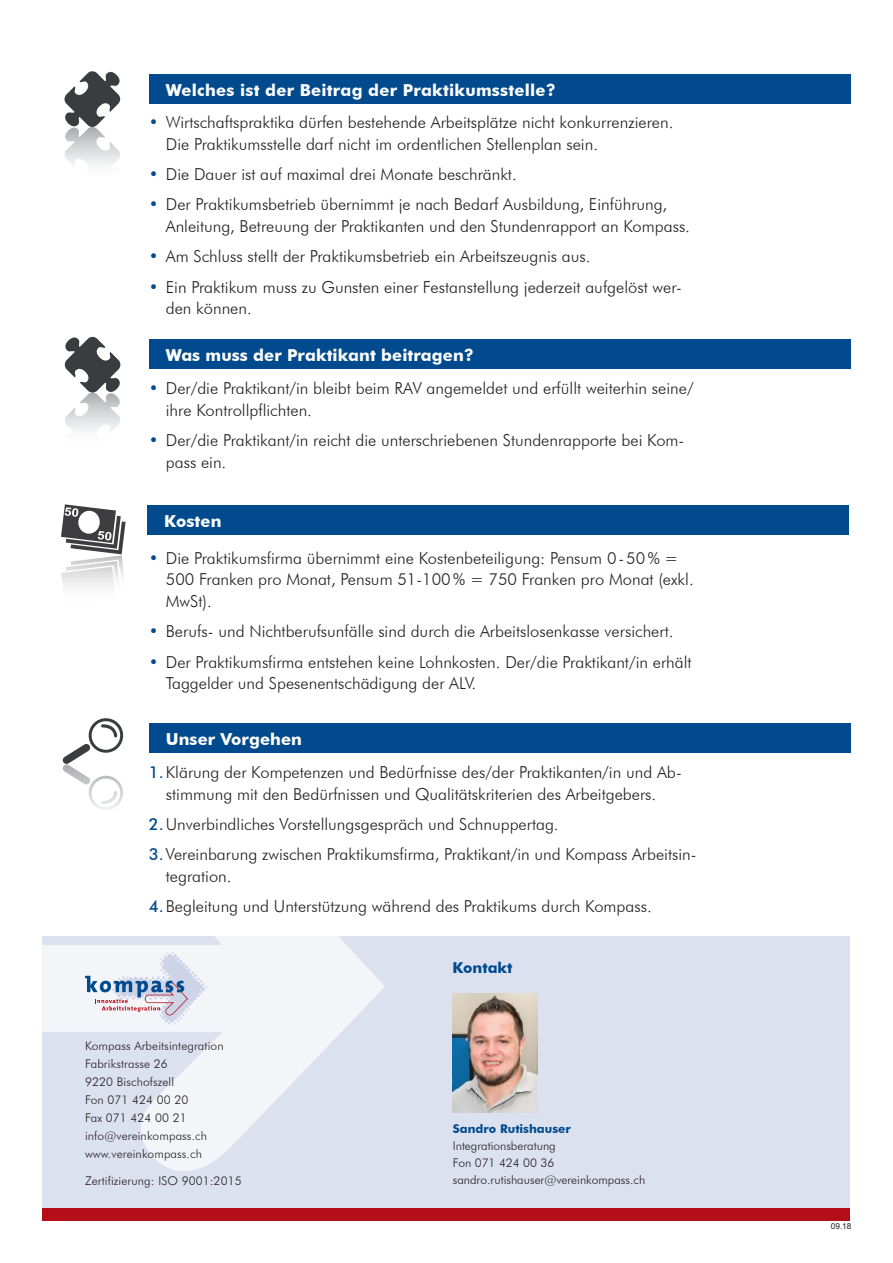
<style>
.page{position:relative;width:893px;height:1263px;background:#fff}
.page>*{position:absolute;margin:0;border:0;box-sizing:border-box;transform-origin:0 0}
.t1{font:300 16.5px/21.8px "Futura BT";color:#231f20}
.t2{font:700 16.5px "Futura BT";letter-spacing:.015em;color:#fff}
.t3{font:700 15px "Futura BT";color:#004a8d}
.t4{font:300 12px/18px "Futura BT";letter-spacing:.01em;color:#231f20}
.t5{font:700 12px "Futura BT";color:#004a8d}
.t6{font:8.25px "Arial";color:#231f20}
.s1{color:#004a8d}
.s2{font-weight:700;color:#fff}
.s3{font-weight:500;color:#004a8d}
</style>
<div class="page">
<div style="left:43px;top:936px;width:807px;height:284px;background:#dce1ef"></div>
<div style="left:43px;top:1208px;width:807px;height:12px;background:#b50e1a"></div>
<svg style="left:43px;top:936px;width:342px;height:235px"></svg>
<svg style="left:85px;top:952px;width:122px;height:72px"></svg>
<div style="left:147px;top:505px;width:702px;height:30px;background:#004a8d"></div>
<svg style="left:61px;top:504px;width:65px;height:83px"></svg>
<div style="left:149px;top:723px;width:701px;height:30px;background:#004a8d"></div>
<svg style="left:62px;top:718px;width:62px;height:92px"></svg>
<div style="left:149px;top:74px;width:701px;height:30px;background:#004a8d"></div>
<img style="left:64px;top:128px;width:56px;height:38px">
<svg style="left:64px;top:71px;width:57px;height:57px"></svg>
<div style="left:149px;top:339px;width:701px;height:30px;background:#004a8d"></div>
<img style="left:65px;top:393px;width:56px;height:39px">
<svg style="left:64px;top:336px;width:57px;height:57px"></svg>
<img style="left:453px;top:993px;width:85px;height:119px">
<p class="t2" style="left:166px;top:80px;width:392px">Welches ist der Beitrag der Praktikumsstelle?</p>
<p class="t1" style="left:166px;top:111px;width:509px;text-indent:-17px"><span class="s1">•</span> Wirtschaftspraktika dürfen bestehende Arbeitsplätze nicht konkurrenzieren.<br>Die Praktikumsstelle darf nicht im ordentlichen Stellenplan sein.</p>
<p class="t1" style="left:149px;top:163px;width:369px"><span class="s1">•</span> Die Dauer ist auf maximal drei Monate beschränkt.</p>
<p class="t1" style="left:166px;top:194px;width:526px;text-indent:-17px"><span class="s1">•</span> Der Praktikumsbetrieb übernimmt je nach Bedarf Ausbildung, Einführung,<br>Anleitung, Betreuung der Praktikanten und den Stundenrapport an Kompass.</p>
<p class="t1" style="left:149px;top:246px;width:443px"><span class="s1">•</span> Am Schluss stellt der Praktikumsbetrieb ein Arbeitszeugnis aus.</p>
<p class="t1" style="left:166px;top:276px;width:517px;text-indent:-17px"><span class="s1">•</span> Ein Praktikum muss zu Gunsten einer Festanstellung jederzeit aufgelöst wer&shy;den können.</p>
<p class="t2" style="left:166px;top:345px;width:310px">Was muss der Praktikant beitragen?</p>
<p class="t1" style="left:166px;top:378px;width:529px;text-indent:-17px"><span class="s1">•</span> Der/die Praktikant/in bleibt beim RAV angemeldet und erfüllt weiterhin seine/ ihre Kontrollpflichten.</p>
<p class="t1" style="left:166px;top:430px;width:520px;text-indent:-17px"><span class="s1">•</span> Der/die Praktikant/in reicht die unterschriebenen Stundenrapporte bei Kom&shy;pass ein.</p>
<p class="t2" style="left:164px;top:511px;width:59px">Kosten</p>
<p class="t1" style="left:166px;top:547px;width:529px;text-indent:-17px"><span class="s1">•</span> Die Praktikumsfirma übernimmt eine Kostenbeteiligung: Pensum 0-50 % =<br>500 Franken pro Monat, Pensum 51-100 % = 750 Franken pro Monat (exkl.<br>MwSt).</p>
<p class="t1" style="left:149px;top:620px;width:526px"><span class="s1">•</span> Berufs- und Nichtberufsunfälle sind durch die Arbeitslosenkasse versichert.</p>
<p class="t1" style="left:166px;top:651px;width:527px;text-indent:-17px"><span class="s1">•</span> Der Praktikumsfirma entstehen keine Lohnkosten. Der/die Praktikant/in erhält<br>Taggelder und Spesenentschädigung der ALV.</p>
<p class="t1" style="left:149px;top:722px;width:534px;line-height:33.6px;text-indent:17px"><span class="s2">Unser Vorgehen<br></span><span class="s3">1.</span>Klärung der Kompetenzen und Bedürfnisse des/der Praktikanten/in und Ab-</p>
<p class="t1" style="left:149px;top:779px;width:549px;line-height:30.3px;text-indent:17px">stimmung mit den Bedürfnissen und Qualitätskriterien des Arbeitgebers.<br><span class="s3">2.</span>Unverbindliches Vorstellungsgespräch und Schnuppertag.<br><span class="s3">3.</span>Vereinbarung zwischen Praktikumsfirma, Praktikant/in und Kompass Arbeitsin-</p>
<p class="t1" style="left:149px;top:861px;width:504px;line-height:30.3px;text-indent:17px">tegration.<br><span class="s3">4.</span>Begleitung und Unterstützung während des Praktikums durch Kompass.</p>
<p class="t4" style="left:85px;top:1037px;width:140px">Kompass Arbeitsintegration<br>Fabrikstrasse 26<br>9220 Bischofszell<br>Fon 071 424 00 20<br>Fax 071 424 00 21 info@vereinkompass.ch www.vereinkompass.ch</p>
<p class="t4" style="left:85px;top:1171px;width:158px">Zertifizierung: ISO 9001:2015</p>
<p class="t3" style="left:452px;top:958px;width:62px">Kontakt</p>
<p class="t5" style="left:453px;top:1121px;width:120px">Sandro Rutishauser</p>
<p class="t4" style="left:453px;top:1137px;width:194px;line-height:17.2px">Integrationsberatung<br>Fon 071 424 00 36 sandro.rutishauser@vereinkompass.ch</p>
<p class="t6" style="left:831px;top:1220px;width:22px">09.18</p>
</div>
